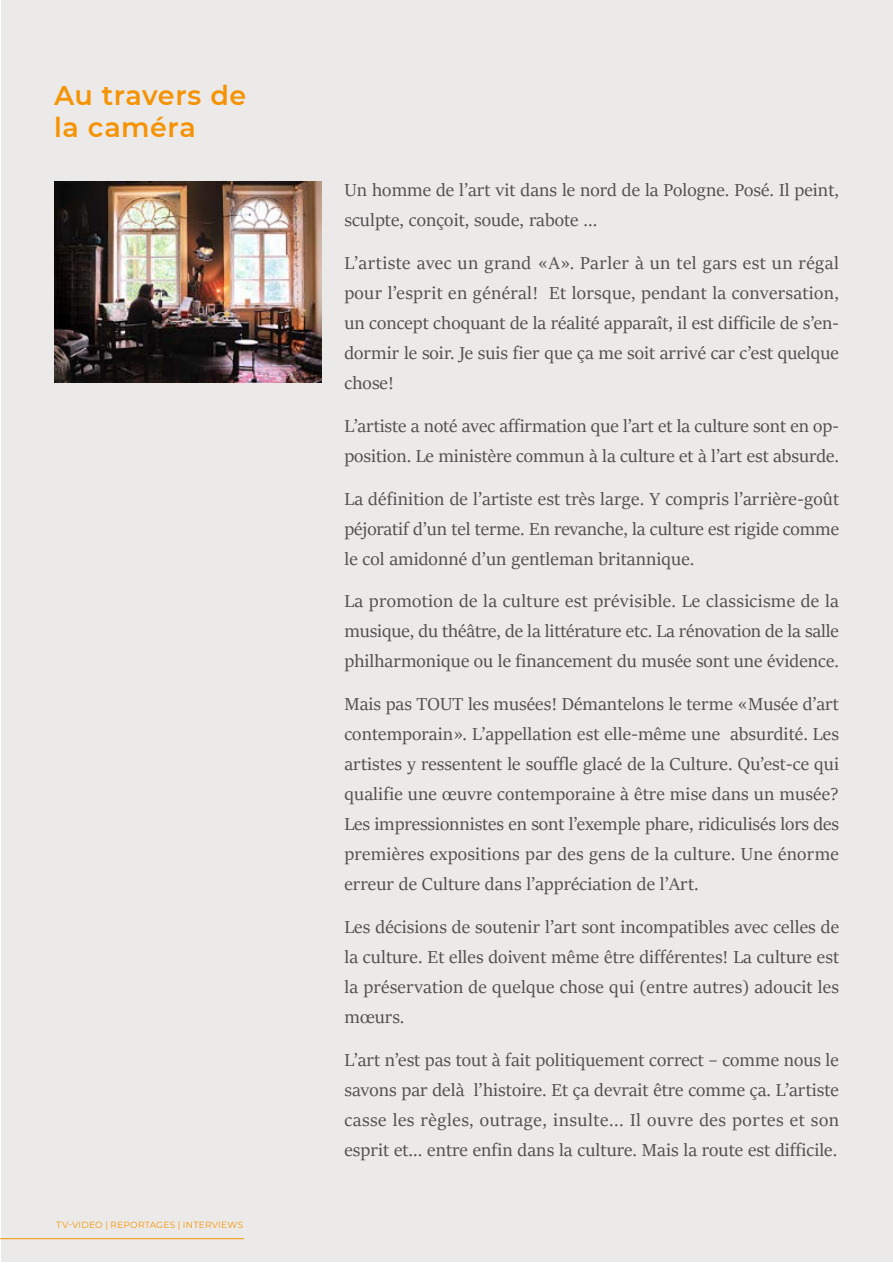
<style>
.page{position:relative;width:893px;height:1263px;background:#fff}
.page>*{position:absolute;margin:0;border:0;box-sizing:border-box;transform-origin:0 0}
.t1{font:600 27px/32.4px "Montserrat";letter-spacing:.02em;color:#f59304}
.t2{font:19.5px/30px "Sitka Display";letter-spacing:.005em;color:#504e4e;text-align:justify}
.t3{font:9px "Montserrat";letter-spacing:.025em;color:#f59304}
</style>
<div class="page">
<div style="left:1px;top:0;width:892px;height:1262px;background:#ebeae8"></div>
<img style="left:54px;top:182px;width:268px;height:200px">
<hr style="left:0;top:1238px;width:244px;height:1px;background:#f59304">
<h1 class="t1" style="left:54px;top:78px;width:194px">Au travers de la caméra</h1>
<p class="t3" style="left:56px;top:1218px;width:188px">TV-VIDEO | REPORTAGES | INTERVIEWS</p>
<p class="t2" style="left:344px;top:174px;width:496px">Un homme de l’art vit dans le nord de la Pologne. Posé. Il peint, sculpte, conçoit, soude, rabote ...</p>
<p class="t2" style="left:344px;top:247px;width:496px">L’artiste avec un grand «A». Parler à un tel gars est un régal pour l’esprit en général! Et lorsque, pendant la conversation, un concept choquant de la réalité apparaît, il est difficile de s’en&shy;dormir le soir. Je suis fier que ça me soit arrivé car c’est quelque chose!</p>
<p class="t2" style="left:344px;top:410px;width:496px">L’artiste a noté avec affirmation que l’art et la culture sont en op&shy;position. Le ministère commun à la culture et à l’art est absurde.</p>
<p class="t2" style="left:344px;top:483px;width:496px">La définition de l’artiste est très large. Y compris l’arrière-goût péjoratif d’un tel terme. En revanche, la culture est rigide comme le col amidonné d’un gentleman britannique.</p>
<p class="t2" style="left:344px;top:585px;width:496px">La promotion de la culture est prévisible. Le classicisme de la musique, du théâtre, de la littérature etc. La rénovation de la salle philharmonique ou le financement du musée sont une évidence.</p>
<p class="t2" style="left:344px;top:688px;width:496px">Mais pas TOUT les musées! Démantelons le terme «Musée d’art contemporain». L’appellation est elle-même une absurdité. Les artistes y ressentent le souffle glacé de la Culture. Qu’est-ce qui qualifie une œuvre contemporaine à être mise dans un musée?<br>Les impressionnistes en sont l’exemple phare, ridiculisés lors des premières expositions par des gens de la culture. Une énorme erreur de Culture dans l’appréciation de l’Art.</p>
<p class="t2" style="left:344px;top:911px;width:496px">Les décisions de soutenir l’art sont incompatibles avec celles de la culture. Et elles doivent même être différentes! La culture est la préservation de quelque chose qui (entre autres) adoucit les mœurs.</p>
<p class="t2" style="left:344px;top:1044px;width:496px">L’art n’est pas tout à fait politiquement correct – comme nous le savons par delà l’histoire. Et ça devrait être comme ça. L’artiste casse les règles, outrage, insulte... Il ouvre des portes et son esprit et... entre enfin dans la culture. Mais la route est difficile.</p>
</div>
